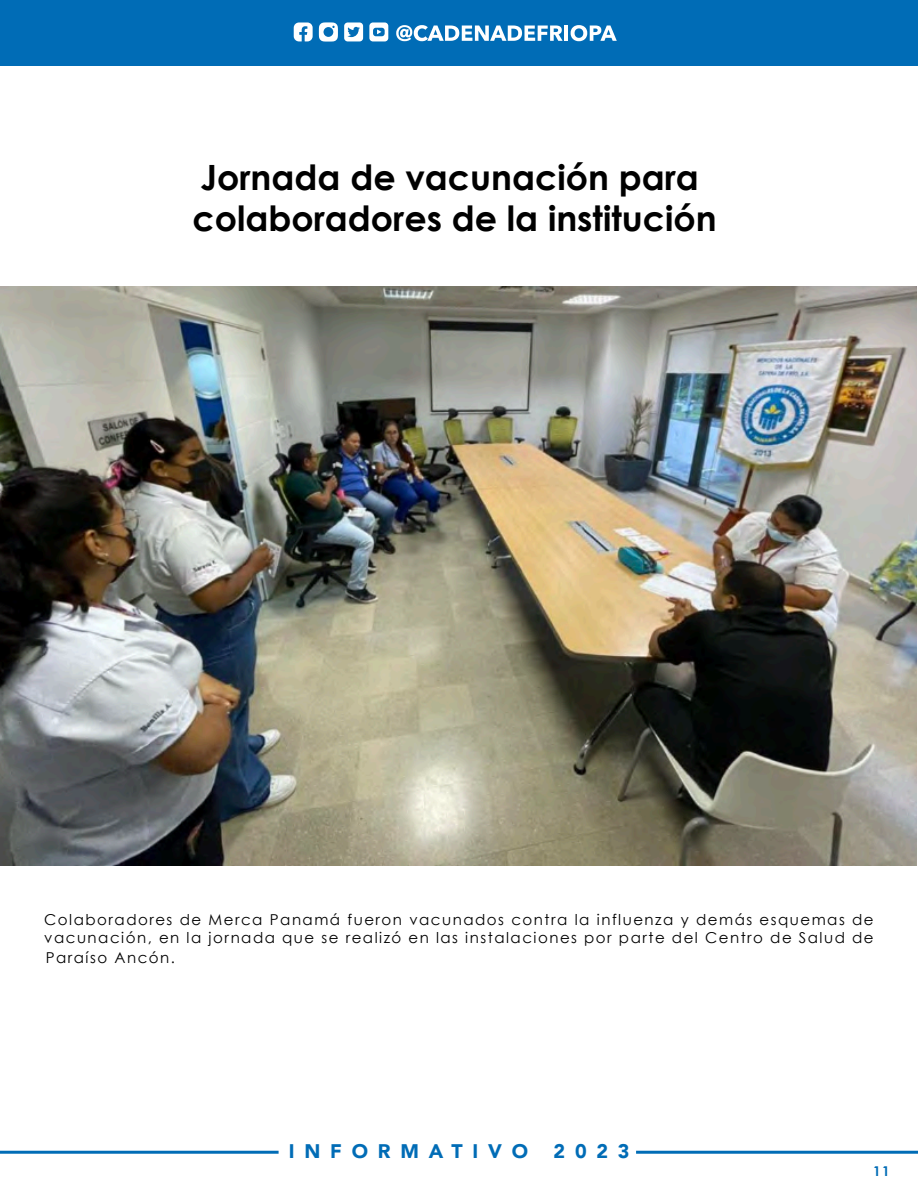
<style>
.page{position:relative;width:918px;height:1188px;background:#fff}
.page>*{position:absolute;margin:0;border:0;box-sizing:border-box;transform-origin:0 0}
.t1{font:700 34.8px/41.8px "Century Gothic";color:#000}
.t2{font:900 19.65px "Avenir";letter-spacing:.5em;color:#006cb6}
.t3{font:15px/18px "Century Gothic";letter-spacing:.1em;color:#000}
.t4{font:700 13.5px "Century Gothic";color:#006cb6}
</style>
<div class="page">
<div style="left:0;top:0;width:918px;height:65px;background:#006cb6"></div>
<svg style="left:293px;top:22px;width:324px;height:20px"></svg>
<hr style="left:0;top:1151px;width:279px;height:3px;background:#006cb6">
<hr style="left:636px;top:1151px;width:282px;height:3px;background:#006cb6">
<img style="left:0;top:286px;width:917px;height:580px">
<h1 class="t1" style="left:192px;top:154px;width:526px">Jornada de vacunación para colaboradores de la institución</h1>
<p class="t3" style="left:44px;top:911px;width:831px">Colaboradores de Merca Panamá fueron vacunados contra la influenza y demás esquemas de vacunación, en la jornada que se realizó en las instalaciones por parte del Centro de Salud de</p>
<p class="t3" style="left:46px;top:948px;width:131px">Paraíso Ancón.</p>
<h2 class="t2" style="left:289px;top:1135px;width:241px">INFORMATIVO</h2>
<h2 class="t2" style="left:554px;top:1135px;width:78px">2023</h2>
<p class="t4" style="left:873px;top:1161px;width:18px">11</p>
</div>
